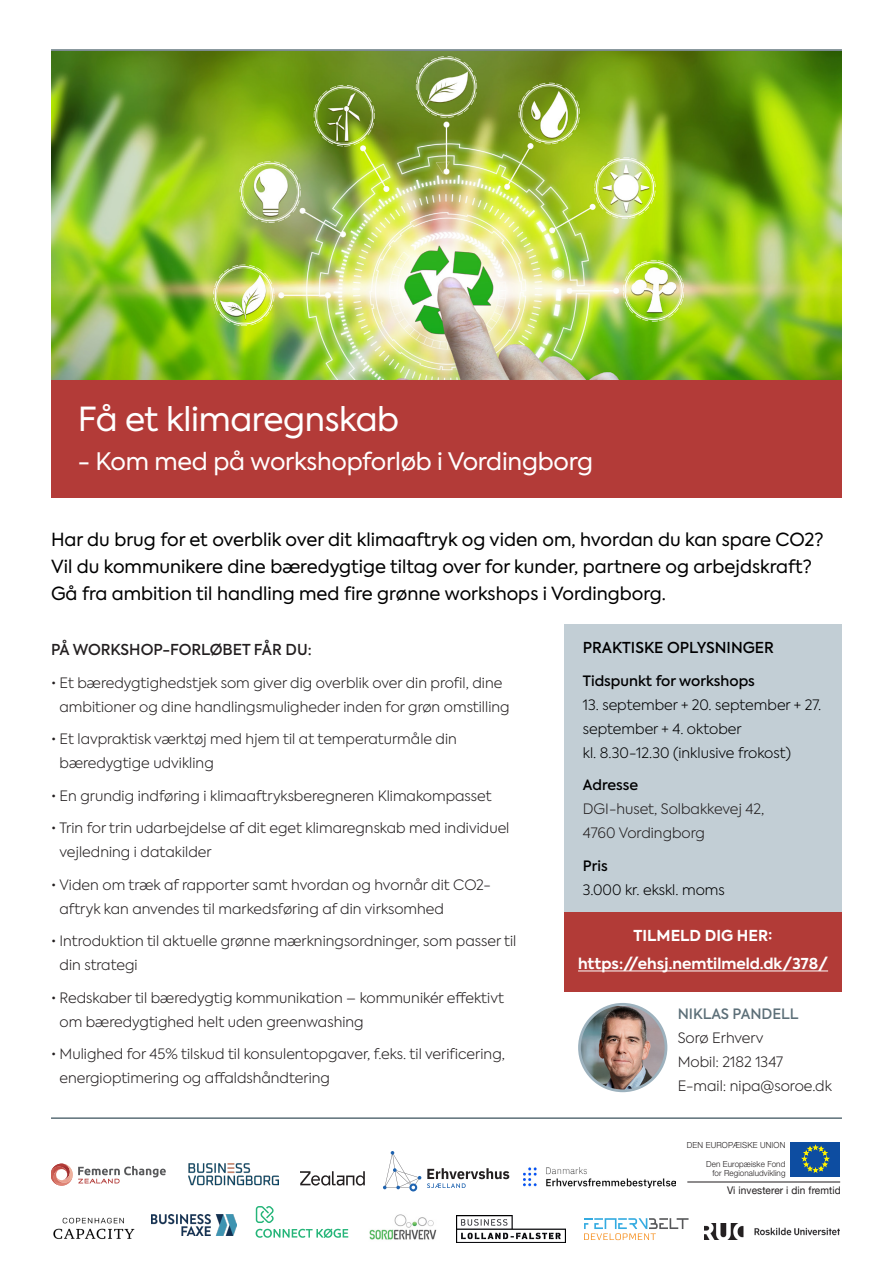
<style>
.page{position:relative;width:893px;height:1263px;background:#fff}
.page>*{position:absolute;margin:0;border:0;box-sizing:border-box;transform-origin:0 0}
.t1{font:33px "Axiforma";letter-spacing:-.01em;color:#fff}
.t2{font:24px "Axiforma";letter-spacing:-.01em;color:#fff}
.intro{font:18px/27px "Axiforma";color:#000001}
.t3{font:700 15px "Axiforma";color:#fff}
.t4{font:500 15px "Axiforma";color:#231f20}
.t5{font:500 15px "Axiforma";color:#000001}
.t6{font:300 14.25px/24px "Axiforma";color:#231f20}
.t7{font:300 14.25px/24px "Axiforma";color:#000001}
.t8{font:500 14.25px "Axiforma";color:#000001}
.t9{font:500 14.25px "Axiforma";color:#5c6f78}
.t10{font:10.5px "Helvetica Neue";letter-spacing:.01em;color:#231f20;scale:.96 1}
.t11{font:300 8.4px/9.1px "Helvetica Neue";letter-spacing:.01em;color:#231f20;text-align:right;scale:.96 1}
.s1{font-weight:500;color:#000001}
.s2{font-weight:500}
</style>
<div class="page">
<img style="left:51px;top:51px;width:791px;height:330px">
<div style="left:51px;top:381px;width:791px;height:117px;background:#b33b38"></div>
<hr style="left:51px;top:49px;width:791px;height:2px;background:#5c6f78">
<svg style="left:51px;top:1163px;width:115px;height:23px"></svg>
<hr style="left:51px;top:1117px;width:791px;height:2px;background:#5c6f78">
<svg style="left:256px;top:1206px;width:92px;height:32px"></svg>
<img style="left:53px;top:1217px;width:82px;height:22px">
<img style="left:704px;top:1223px;width:135px;height:17px">
<svg style="left:300px;top:1171px;width:65px;height:14px"></svg>
<img style="left:524px;top:1167px;width:151px;height:21px">
<svg style="left:427px;top:1168px;width:82px;height:20px"></svg>
<svg style="left:383px;top:1151px;width:38px;height:40px"></svg>
<img style="left:151px;top:1215px;width:85px;height:20px">
<img style="left:456px;top:1215px;width:110px;height:28px">
<img style="left:189px;top:1163px;width:89px;height:23px">
<svg style="left:584px;top:1218px;width:105px;height:22px"></svg>
<div style="left:791px;top:1142px;width:49px;height:34px;background:#0d4da1"></div>
<svg style="left:802px;top:1145px;width:27px;height:27px"></svg>
<hr style="left:687px;top:1182px;width:153px;height:1px;background:#231f20">
<img style="left:369px;top:1214px;width:68px;height:26px">
<div style="left:564px;top:624px;width:278px;height:293px;background:#c2ced5"></div>
<div style="left:564px;top:912px;width:278px;height:79px;background:#b23b37"></div>
<hr style="left:578px;top:970px;width:250px;height:1px;background:#fff">
<img style="left:579px;top:1006px;width:87px;height:85px">
<div style="left:578px;top:1003px;width:89px;height:89px;border:3px solid #9db2be;border-radius:50%"></div>
<p class="t1" style="left:78px;top:398px;width:323px">Få et klimaregnskab</p>
<p class="t2" style="left:78px;top:446px;width:517px">- Kom med på workshopforløb i Vordingborg</p>
<p class="intro" style="left:51px;top:526px;width:774px">Har du brug for et overblik over dit klimaaftryk og viden om, hvordan du kan spare CO2?<br>Vil du kommunikere dine bæredygtige tiltag over for kunder, partnere og arbejdskraft?<br>Gå fra ambition til handling med fire grønne workshops i Vordingborg.</p>
<p class="t4" style="left:51px;top:640px;width:262px">PÅ WORKSHOP-FORLØBET FÅR DU:</p>
<p class="t6" style="left:51px;top:670px;width:460px;text-align:center">• Et bæredygtighedstjek som giver dig overblik over din profil, dine ambitioner og dine handlingsmuligheder inden for grøn omstilling</p>
<p class="t6" style="left:60px;top:727px;width:399px;text-indent:-9px">• Et lavpraktisk værktøj med hjem til at temperaturmåle din bæredygtige udvikling</p>
<p class="t6" style="left:51px;top:783px;width:442px">• En grundig indføring i klimaaftryksberegneren Klimakompasset</p>
<p class="t6" style="left:60px;top:816px;width:451px;text-indent:-9px">• Trin for trin udarbejdelse af dit eget klimaregnskab med individuel vejledning i datakilder</p>
<p class="t6" style="left:60px;top:872px;width:433px;text-indent:-9px">• Viden om træk af rapporter samt hvordan og hvornår dit CO2- aftryk kan anvendes til markedsføring af din virksomhed</p>
<p class="t6" style="left:60px;top:929px;width:458px;text-indent:-9px">• Introduktion til aktuelle grønne mærkningsordninger, som passer til din strategi</p>
<p class="t6" style="left:60px;top:985px;width:446px;text-indent:-9px">• Redskaber til bæredygtig kommunikation – kommunikér effektivt om bæredygtighed helt uden greenwashing</p>
<p class="t6" style="left:60px;top:1042px;width:447px;text-indent:-9px">• Mulighed for 45% tilskud til konsulentopgaver, f.eks. til verificering, energioptimering og affaldshåndtering</p>
<p class="t5" style="left:583px;top:638px;width:193px">PRAKTISKE OPLYSNINGER</p>
<p class="t8" style="left:583px;top:671px;width:174px">Tidspunkt for workshops</p>
<p class="t7" style="left:583px;top:692px;width:240px">13. september + 20. september + 27. september + 4. oktober<br>kl. 8.30-12.30 (inklusive frokost)</p>
<p class="t6" style="left:583px;top:773px;width:183px"><span class="s1">Adresse<br></span>DGI-huset, Solbakkevej 42,<br>4760 Vordingborg</p>
<p class="t7" style="left:583px;top:853px;width:143px"><span class="s2">Pris<br></span>3.000 kr. ekskl. moms</p>
<p class="t3" style="left:634px;top:925px;width:140px">TILMELD DIG HER:</p>
<p class="t3" style="left:578px;top:954px;width:252px">https://ehsj.nemtilmeld.dk/378/</p>
<p class="t9" style="left:678px;top:1004px;width:122px">NIKLAS PANDELL</p>
<p class="t6" style="left:678px;top:1025px;width:87px">Sorø Erhverv</p>
<p class="t6" style="left:678px;top:1049px;width:107px">Mobil: 2182 1347</p>
<p class="t6" style="left:678px;top:1073px;width:156px">E-mail: nipa@soroe.dk</p>
<p class="t11" style="left:687px;top:1140px;width:104px">DEN EUROPÆISKE UNION</p>
<p class="t11" style="left:706px;top:1159px;width:84px">Den Europæiske Fond for Regionaludvikling</p>
<p class="t10" style="left:727px;top:1184px;width:120px">Vi investerer i din fremtid</p>
</div>
